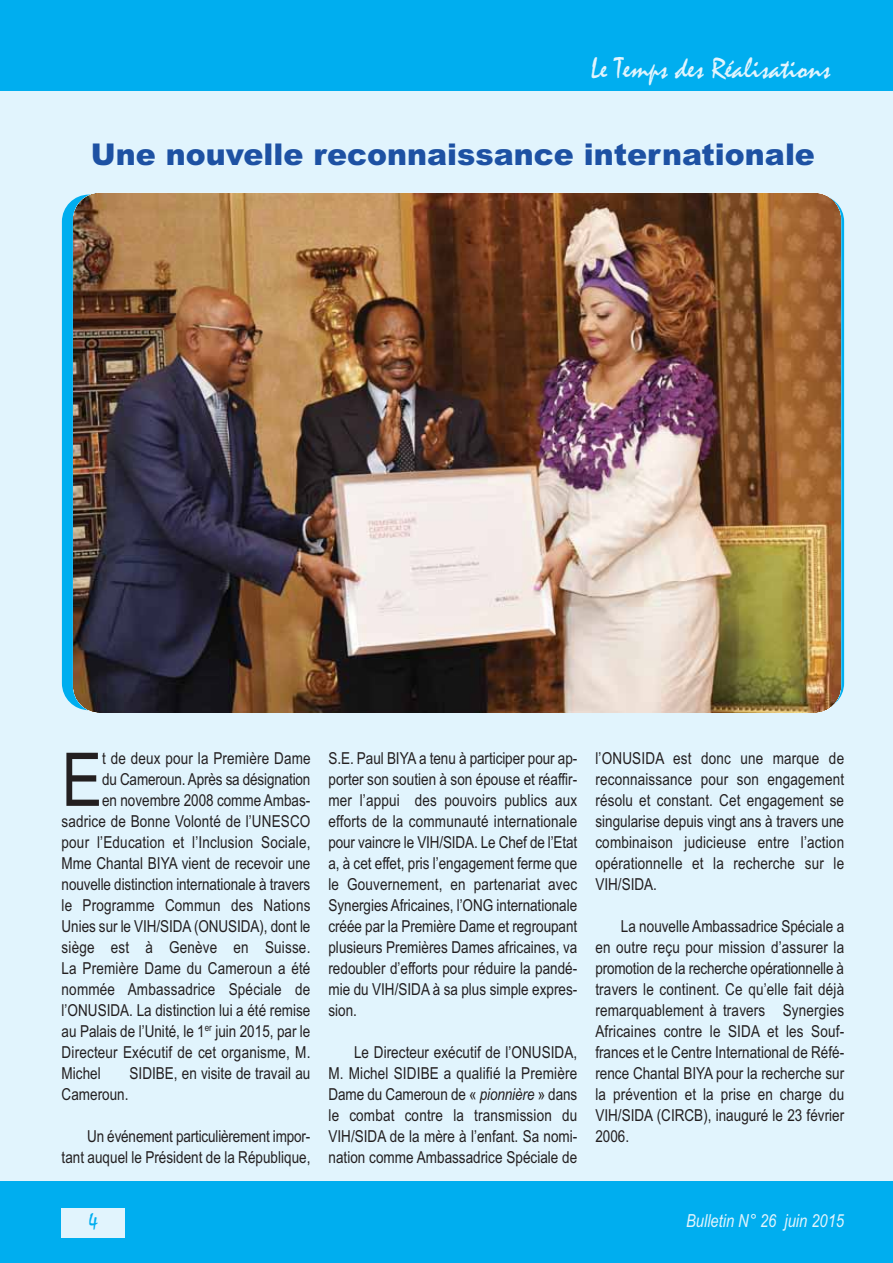
<style>
.page{position:relative;width:893px;height:1263px;background:#fff}
.page>*{position:absolute;margin:0;border:0;box-sizing:border-box;transform-origin:0 0}
.t1{font:74.25px "Arial Narrow";color:#231f20}
.t2{font:900 30px "Arial";color:#1d51a3}
.t3{font:30px "Mistral";color:#e1f4fd}
.t4{font:21px "Mistral";color:#00aeef}
.t5{font:italic 18px "Arial Narrow";color:#e1f4fd}
.t6{font:16.5px/21px "Arial Narrow";color:#231f20;text-align:justify}
.s1{font-style:italic}
</style>
<div class="page">
<div style="left:0;top:90px;width:893px;height:1092px;background:#e1f4fd"></div>
<div style="left:0;top:1182px;width:893px;height:81px;background:#00aeef"></div>
<div style="left:0;top:0;width:893px;height:90px;background:#00aeef"></div>
<div style="left:62px;top:1208px;width:63px;height:29px;background:#e1f4fd"></div>
<img style="left:73px;top:193px;width:768px;height:520px;border-radius:27px">
<h2 class="t3" style="left:591px;top:57px;width:241px">Le Temps des Réalisations</h2>
<h2 class="t2" style="left:91px;top:143px;width:726px">Une nouvelle reconnaissance internationale</h2>
<h1 class="t1" style="left:62px;top:753px;width:42px">E</h1>
<p class="t6" style="left:102px;top:749px;width:210px">t de deux pour la Première Dame</p>
<p class="t6" style="left:102px;top:770px;width:210px">du Cameroun. Après sa désignation</p>
<p class="t6" style="left:102px;top:791px;width:210px">en novembre 2008 comme Ambas-</p>
<p class="t6" style="left:62px;top:812px;width:250px">sadrice de Bonne Volonté de l’UNESCO</p>
<p class="t6" style="left:62px;top:833px;width:250px">pour l’Education et l’Inclusion Sociale,</p>
<p class="t6" style="left:62px;top:854px;width:250px">Mme Chantal BIYA vient de recevoir une</p>
<p class="t6" style="left:62px;top:875px;width:250px">nouvelle distinction internationale à travers</p>
<p class="t6" style="left:62px;top:896px;width:250px">le Programme Commun des Nations</p>
<p class="t6" style="left:62px;top:917px;width:250px">Unies sur le VIH/SIDA (ONUSIDA), dont le</p>
<p class="t6" style="left:62px;top:938px;width:250px">siège est à Genève en Suisse.</p>
<p class="t6" style="left:62px;top:959px;width:250px">La Première Dame du Cameroun a été</p>
<p class="t6" style="left:62px;top:980px;width:250px">nommée Ambassadrice Spéciale de</p>
<p class="t6" style="left:62px;top:1001px;width:250px">l’ONUSIDA. La distinction lui a été remise</p>
<p class="t6" style="left:62px;top:1022px;width:250px">au Palais de l’Unité, le 1<sup>er</sup> juin 2015, par le</p>
<p class="t6" style="left:62px;top:1043px;width:250px">Directeur Exécutif de cet organisme, M.</p>
<p class="t6" style="left:62px;top:1064px;width:41px">Michel</p>
<p class="t6" style="left:130px;top:1064px;width:182px">SIDIBE, en visite de travail au</p>
<p class="t6" style="left:62px;top:1085px;width:68px">Cameroun.</p>
<p class="t6" style="left:62px;top:1127px;width:250px;text-align:right">Un événement particulièrement impor&shy;tant auquel le Président de la République,</p>
<p class="t6" style="left:328px;top:749px;width:250px">S.E. Paul BIYA a tenu à participer pour ap&shy;porter son soutien à son épouse et réaffir&shy;mer l’appui des pouvoirs publics aux efforts de la communauté internationale pour vaincre le VIH/SIDA. Le Chef de l’Etat a, à cet effet, pris l’engagement ferme que le Gouvernement, en partenariat avec Synergies Africaines, l’ONG internationale créée par la Première Dame et regroupant plusieurs Premières Dames africaines, va redoubler d’efforts pour réduire la pandé&shy;mie du VIH/SIDA à sa plus simple expres&shy;sion.</p>
<p class="t6" style="left:328px;top:1043px;width:250px;text-indent:26px">Le Directeur exécutif de l’ONUSIDA, M. Michel SIDIBE a qualifié la Première Dame du Cameroun de « <span class="s1">pionnière</span> » dans le combat contre la transmission du VIH/SIDA de la mère à l’enfant. Sa nomi&shy;nation comme Ambassadrice Spéciale de</p>
<p class="t6" style="left:595px;top:749px;width:250px">l’ONUSIDA est donc une marque de reconnaissance pour son engagement résolu et constant. Cet engagement se singularise depuis vingt ans à travers une combinaison judicieuse entre l’action opérationnelle et la recherche sur le VIH/SIDA.</p>
<p class="t6" style="left:595px;top:917px;width:250px;text-indent:26px">La nouvelle Ambassadrice Spéciale a en outre reçu pour mission d’assurer la promotion de la recherche opérationnelle à travers le continent. Ce qu’elle fait déjà remarquablement à travers Synergies Africaines contre le SIDA et les Souf&shy;frances et le Centre International de Réfé&shy;rence Chantal BIYA pour la recherche sur la prévention et la prise en charge du VIH/SIDA (CIRCB), inauguré le 23 février 2006.</p>
<p class="t4" style="left:89px;top:1212px;width:10px">4</p>
<p class="t5" style="left:686px;top:1214px;width:159px">Bulletin N° 26 juin 2015</p>
</div>
